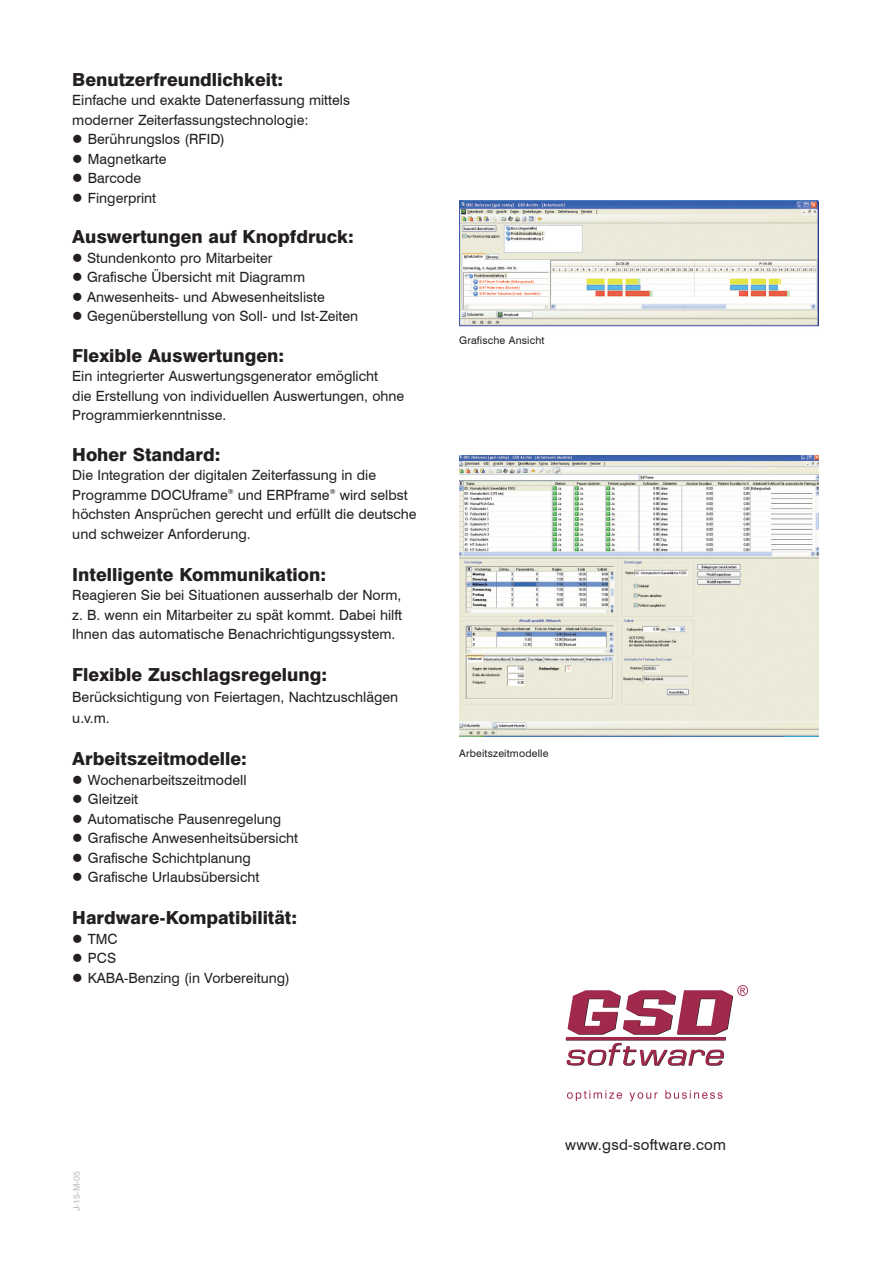
<style>
.page{position:relative;width:893px;height:1263px;background:#fff}
.page>*{position:absolute;margin:0;border:0;box-sizing:border-box;transform-origin:0 0}
.t1{font:800 18px "Swiss 721 BT";color:#231f20}
.t2{font:15px "Swiss 721 BT";letter-spacing:.015em;color:#231f20}
.t3{font:14.1px/19.5px "Swiss 721 BT";color:#231f20}
.t4{font:10.5px "Swiss 721 BT";letter-spacing:.015em;color:#231f20}
.t5{font:9px "Swiss 721 BT";color:#bcbdc0}
</style>
<div class="page">
<img style="left:459px;top:200px;width:359px;height:127px">
<img style="left:459px;top:455px;width:360px;height:281px">
<svg style="left:567px;top:1090px;width:55px;height:11px"></svg>
<svg style="left:629px;top:1092px;width:28px;height:9px"></svg>
<svg style="left:665px;top:1090px;width:57px;height:9px"></svg>
<svg style="left:565px;top:985px;width:183px;height:81px"></svg>
<p class="t1" style="left:72px;top:68px;width:213px">Benutzerfreundlichkeit:</p>
<p class="t3" style="left:72px;top:90px;width:279px">Einfache und exakte Datenerfassung mittels moderner Zeiterfassungstechnologie:</p>
<p class="t3" style="left:72px;top:129px;width:154px">● Berührungslos (RFID)</p>
<p class="t3" style="left:72px;top:149px;width:96px">● Magnetkarte</p>
<p class="t3" style="left:72px;top:168px;width:70px">● Barcode</p>
<p class="t3" style="left:72px;top:188px;width:85px">● Fingerprint</p>
<p class="t1" style="left:72px;top:226px;width:283px">Auswertungen auf Knopfdruck:</p>
<p class="t3" style="left:72px;top:248px;width:202px">● Stundenkonto pro Mitarbeiter</p>
<p class="t3" style="left:72px;top:267px;width:234px">● Grafische Übersicht mit Diagramm</p>
<p class="t3" style="left:72px;top:287px;width:254px">● Anwesenheits- und Abwesenheitsliste</p>
<p class="t3" style="left:72px;top:306px;width:287px">● Gegenüberstellung von Soll- und Ist-Zeiten</p>
<p class="t1" style="left:72px;top:344px;width:213px">Flexible Auswertungen:</p>
<p class="t3" style="left:72px;top:366px;width:334px">Ein integrierter Auswertungsgenerator emöglicht<br>die Erstellung von individuellen Auswertungen, ohne<br>Programmierkenntnisse.</p>
<p class="t1" style="left:72px;top:443px;width:150px">Hoher Standard:</p>
<p class="t3" style="left:72px;top:465px;width:346px">Die Integration der digitalen Zeiterfassung in die Programme DOCUframe<sup>®</sup> und ERPframe<sup>®</sup> wird selbst höchsten Ansprüchen gerecht und erfüllt die deutsche und schweizer Anforderung.</p>
<p class="t1" style="left:72px;top:563px;width:255px">Intelligente Kommunikation:</p>
<p class="t3" style="left:72px;top:585px;width:331px;text-align:justify">Reagieren Sie bei Situationen ausserhalb der Norm, z. B. wenn ein Mitarbeiter zu spät kommt. Dabei hilft Ihnen das automatische Benachrichtigungssystem.</p>
<p class="t1" style="left:72px;top:664px;width:256px">Flexible Zuschlagsregelung:</p>
<p class="t3" style="left:72px;top:687px;width:327px;line-height:21px">Berücksichtigung von Feiertagen, Nachtzuschlägen u.v.m.</p>
<p class="t1" style="left:72px;top:748px;width:176px">Arbeitszeitmodelle:</p>
<p class="t3" style="left:72px;top:770px;width:176px">● Wochenarbeitszeitmodell</p>
<p class="t3" style="left:72px;top:789px;width:67px">● Gleitzeit</p>
<p class="t3" style="left:72px;top:809px;width:210px">● Automatische Pausenregelung</p>
<p class="t3" style="left:72px;top:828px;width:227px">● Grafische Anwesenheitsübersicht</p>
<p class="t3" style="left:72px;top:848px;width:180px">● Grafische Schichtplanung</p>
<p class="t3" style="left:72px;top:867px;width:189px">● Grafische Urlaubsübersicht</p>
<p class="t1" style="left:72px;top:907px;width:226px">Hardware-Kompatibilität:</p>
<p class="t3" style="left:72px;top:929px;width:47px">● TMC</p>
<p class="t3" style="left:72px;top:948px;width:45px">● PCS</p>
<p class="t3" style="left:72px;top:968px;width:219px">● KABA-Benzing (in Vorbereitung)</p>
<p class="t4" style="left:459px;top:334px;width:87px">Grafische Ansicht</p>
<p class="t4" style="left:459px;top:747px;width:91px">Arbeitszeitmodelle</p>
<p class="t5" style="left:71px;top:1211px;width:42px;rotate:-90deg">J-15-M-05</p>
<p class="t2" style="left:565px;top:1136px;width:162px">www.gsd-software.com</p>
</div>
